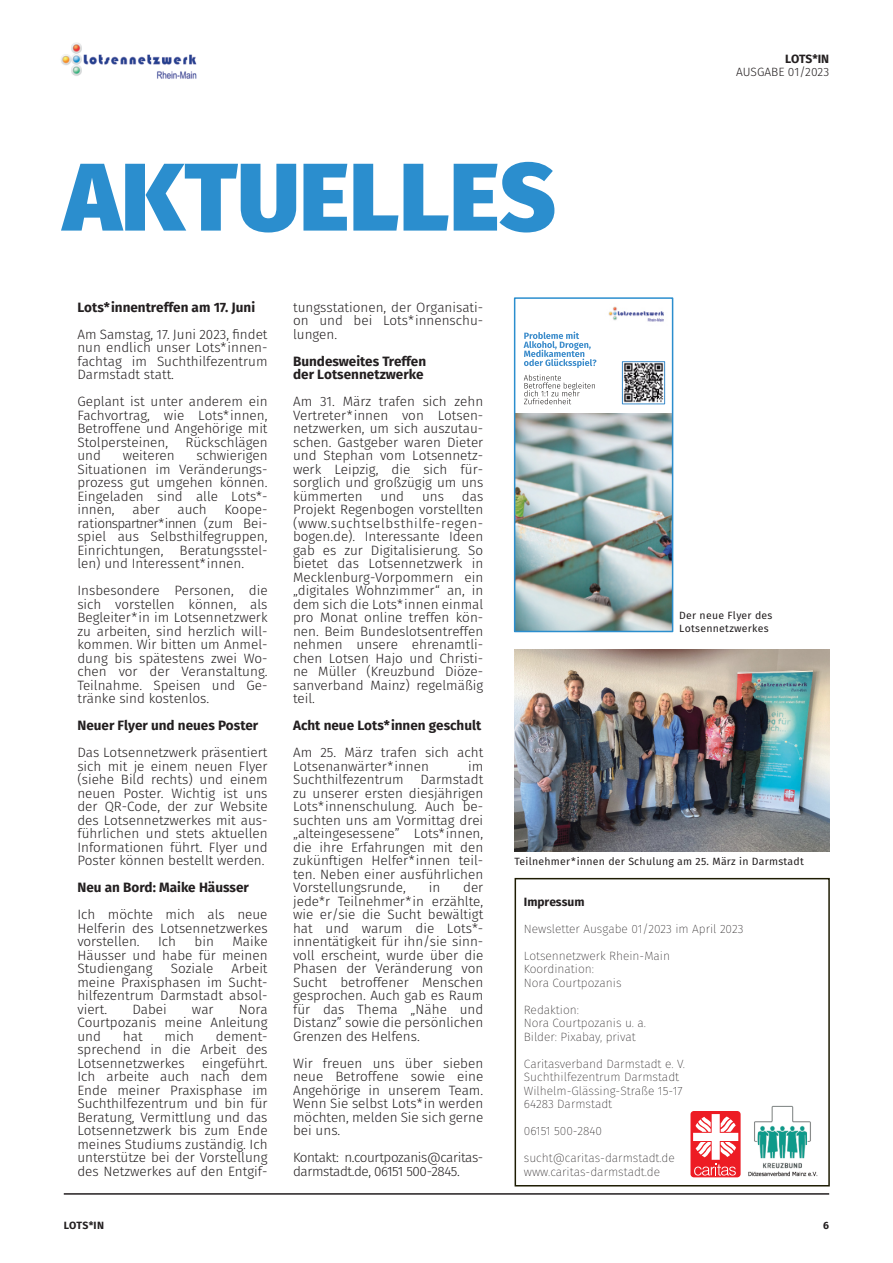
<style>
.page{position:relative;width:893px;height:1263px;background:#fff}
.page>*{position:absolute;margin:0;border:0;box-sizing:border-box;transform-origin:0 0}
.t1{font:800 96px "Fira Sans";color:#2b8ece}
.t2{font:300 13.5px/13.5px "Fira Sans";color:#231f20;text-align:justify}
.t3{font:700 13.5px/13.5px "Fira Sans";color:#231f20}
.t4{font:300 13.5px/13.5px "Fira Sans";letter-spacing:-.03em;color:#231f20}
.t5{font:200 12px/13.5px "Fira Sans";color:#231f20}
.t6{font:700 12px "Fira Sans";color:#231f20}
.t7{font:300 12px "Fira Sans";color:#231f20}
.t8{font:10.5px/12px "Fira Sans";letter-spacing:.025em;color:#231f20}
.t9{font:700 10.5px "Fira Sans";letter-spacing:.01em;color:#231f20}
</style>
<div class="page">
<img style="left:608px;top:306px;width:56px;height:16px">
<svg style="left:524px;top:332px;width:72px;height:36px"></svg>
<svg style="left:524px;top:375px;width:71px;height:29px"></svg>
<img style="left:517px;top:414px;width:153px;height:215px">
<img style="left:624px;top:363px;width:39px;height:39px">
<div style="left:622px;top:361px;width:43px;height:43px;border:1px solid #3c8ccb"></div>
<div style="left:514px;top:297px;width:159px;height:335px;border:2px solid #2b8ece"></div>
<img style="left:515px;top:649px;width:315px;height:203px">
<img style="left:61px;top:42px;width:136px;height:37px">
<div style="left:515px;top:878px;width:315px;height:308px;border:2px solid #1e1c03"></div>
<div style="left:690px;top:1111px;width:51px;height:66px;background:#ed1c24;border-radius:3px"></div>
<svg style="left:693px;top:1114px;width:45px;height:61px"></svg>
<img style="left:748px;top:1105px;width:70px;height:72px">
<hr style="left:64px;top:1193px;width:765px;height:2px;background:#231f20">
<h1 class="t1" style="left:63px;top:141px;width:494px">AKTUELLES</h1>
<p class="t6" style="left:785px;top:51px;width:46px">LOTS*IN</p>
<p class="t7" style="left:736px;top:65px;width:95px">AUSGABE 01/2023</p>
<p class="t3" style="left:77px;top:300px;width:179px">Lots*innentreffen am 17. Juni</p>
<p class="t2" style="left:77px;top:327px;width:192px">Am Samstag, 17. Juni 2023, findet nun endlich unser Lots*innen&shy;fachtag im Suchthilfezentrum Darmstadt statt.</p>
<p class="t2" style="left:77px;top:395px;width:192px">Geplant ist unter anderem ein Fachvortrag, wie Lots*innen, Betroffene und Angehörige mit Stolpersteinen,</p>
<p class="t2" style="left:186px;top:435px;width:84px">Rückschlägen</p>
<p class="t2" style="left:77px;top:449px;width:192px;text-indent:119px">schwierigen Situationen im Veränderungs&shy;prozess gut umgehen können.<br>Eingeladen sind alle Lots*- innen,</p>
<p class="t2" style="left:77px;top:449px;width:25px">und</p>
<p class="t2" style="left:123px;top:449px;width:53px">weiteren</p>
<p class="t2" style="left:132px;top:503px;width:29px">aber</p>
<p class="t2" style="left:178px;top:503px;width:31px">auch</p>
<p class="t2" style="left:77px;top:503px;width:192px;text-indent:147px">Koope&shy;rationspartner*innen (zum Bei&shy;spiel aus Selbsthilfegruppen, Einrichtungen, Beratungsstel&shy;len) und Interessent*innen.</p>
<p class="t2" style="left:77px;top:584px;width:192px">Insbesondere Personen, die sich vorstellen können, als Begleiter*in im Lotsennetzwerk zu arbeiten, sind herzlich will&shy;kommen. Wir bitten um Anmel&shy;dung bis spätestens zwei Wo&shy;chen vor der Veranstaltung.<br>Teilnahme. Speisen und Ge&shy;tränke sind kostenlos.</p>
<p class="t3" style="left:77px;top:719px;width:182px">Neuer Flyer und neues Poster</p>
<p class="t2" style="left:77px;top:746px;width:192px">Das Lotsennetzwerk präsentiert sich mit je einem neuen Flyer (siehe Bild rechts) und einem neuen Poster. Wichtig ist uns der QR-Code, der zur Website des Lotsennetzwerkes mit aus&shy;führlichen und stets aktuellen Informationen führt. Flyer und Poster können bestellt werden.</p>
<p class="t3" style="left:77px;top:881px;width:173px">Neu an Bord: Maike Häusser</p>
<p class="t2" style="left:77px;top:908px;width:192px">Ich möchte mich als neue Helferin des Lotsennetzwerkes vorstellen.</p>
<p class="t2" style="left:77px;top:935px;width:192px;text-indent:155px">Maike Häusser und habe für meinen Studiengang</p>
<p class="t2" style="left:158px;top:935px;width:20px">Ich</p>
<p class="t2" style="left:195px;top:935px;width:21px">bin</p>
<p class="t2" style="left:77px;top:962px;width:192px;text-indent:154px">Arbeit meine Praxisphasen im Sucht&shy;hilfezentrum Darmstadt absol&shy;viert.</p>
<p class="t2" style="left:171px;top:962px;width:44px">Soziale</p>
<p class="t2" style="left:132px;top:1002px;width:36px">Dabei</p>
<p class="t2" style="left:192px;top:1002px;width:23px">war</p>
<p class="t2" style="left:77px;top:1002px;width:192px;text-indent:161px">Nora Courtpozanis meine Anleitung und</p>
<p class="t2" style="left:123px;top:1029px;width:21px">hat</p>
<p class="t2" style="left:165px;top:1029px;width:31px">mich</p>
<p class="t2" style="left:77px;top:1029px;width:192px;text-indent:138px">dement&shy;sprechend in die Arbeit des Lotsennetzwerkes</p>
<p class="t2" style="left:77px;top:1056px;width:192px;text-indent:125px">eingeführt.<br>Ich arbeite auch nach dem Ende meiner Praxisphase im Suchthilfezentrum und bin für Beratung, Vermittlung und das Lotsennetzwerk bis zum Ende meines Studiums zuständig. Ich unterstütze bei der Vorstellung des Netzwerkes auf den Entgif-</p>
<p class="t2" style="left:293px;top:300px;width:192px">tungsstationen, der Organisati&shy;on und bei Lots*innenschu&shy;lungen.</p>
<p class="t3" style="left:293px;top:354px;width:135px">Bundesweites Treffen der Lotsennetzwerke</p>
<p class="t2" style="left:293px;top:395px;width:192px">Am 31. März trafen sich zehn Vertreter*innen von Lotsen&shy;netzwerken, um sich auszutau&shy;schen. Gastgeber waren Dieter und Stephan vom Lotsennetz&shy;werk Leipzig, die sich für&shy;sorglich und großzügig um uns kümmerten</p>
<p class="t2" style="left:293px;top:489px;width:192px;text-indent:169px">das Projekt Regenbogen vorstellten (www.suchtselbsthilfe-regen&shy;bogen.de). Interessante Ideen gab es zur Digitalisierung. So bietet das Lotsennetzwerk in Mecklenburg-Vorpommern ein „digitales Wohnzimmer“ an, in dem sich die Lots*innen einmal pro Monat online treffen kön&shy;nen. Beim Bundeslotsentreffen nehmen unsere ehrenamtli&shy;chen Lotsen Hajo und Christi&shy;ne Müller (Kreuzbund Diöze&shy;sanverband Mainz) regelmäßig teil.</p>
<p class="t3" style="left:293px;top:719px;width:190px">Acht neue Lots*innen geschult</p>
<p class="t2" style="left:293px;top:746px;width:192px">Am 25. März trafen sich acht<br>Lotsenanwärter*innen</p>
<p class="t2" style="left:380px;top:489px;width:25px">und</p>
<p class="t2" style="left:422px;top:489px;width:23px">uns</p>
<p class="t2" style="left:293px;top:759px;width:192px;text-indent:175px">im Suchthilfezentrum Darmstadt zu unserer ersten diesjährigen Lots*innenschulung. Auch be&shy;suchten uns am Vormittag drei „alteingesessene” Lots*innen, die ihre Erfahrungen mit den zukünftigen Helfer*innen teil&shy;ten. Neben einer ausführlichen Vorstellungsrunde,</p>
<p class="t2" style="left:429px;top:881px;width:13px">in</p>
<p class="t2" style="left:293px;top:881px;width:192px;text-indent:170px">der jede*r Teilnehmer*in erzählte, wie er/sie die Sucht bewältigt hat und warum die Lots*- innentätigkeit für ihn/sie sinn&shy;voll erscheint, wurde über die Phasen der Veränderung von Sucht betroffener Menschen gesprochen. Auch gab es Raum für das Thema „Nähe und Distanz” sowie die persönlichen Grenzen des Helfens.</p>
<p class="t2" style="left:293px;top:1056px;width:192px">Wir freuen uns über sieben neue Betroffene sowie eine Angehörige in unserem Team.<br>Wenn Sie selbst Lots*in werden möchten, melden Sie sich gerne bei uns.</p>
<p class="t4" style="left:293px;top:1151px;width:192px">Kontakt: n.courtpozanis@caritas&shy;darmstadt.de, 06151 500-2845.</p>
<p class="t8" style="left:679px;top:610px;width:95px">Der neue Flyer des<br>Lotsennetzwerkes</p>
<p class="t8" style="left:515px;top:856px;width:291px">Teilnehmer*innen der Schulung am 25. März in Darmstadt</p>
<p class="t6" style="left:524px;top:894px;width:62px">Impressum</p>
<p class="t5" style="left:524px;top:922px;width:221px">Newsletter Ausgabe 01/2023 im April 2023</p>
<p class="t5" style="left:524px;top:949px;width:148px">Lotsennetzwerk Rhein-Main<br>Koordination:<br>Nora Courtpozanis</p>
<p class="t5" style="left:524px;top:1003px;width:124px">Redaktion:<br>Nora Courtpozanis u. a.<br>Bilder: Pixabay, privat</p>
<p class="t5" style="left:524px;top:1057px;width:163px">Caritasverband Darmstadt e. V.<br>Suchthilfezentrum Darmstadt<br>Wilhelm-Glässing-Straße 15-17<br>64283 Darmstadt</p>
<p class="t5" style="left:524px;top:1124px;width:80px">06151 500-2840</p>
<p class="t5" style="left:524px;top:1151px;width:153px">sucht@caritas-darmstadt.de www.caritas-darmstadt.de</p>
<p class="t9" style="left:64px;top:1219px;width:42px">LOTS*IN</p>
<p class="t9" style="left:823px;top:1219px;width:7px">6</p>
</div>
